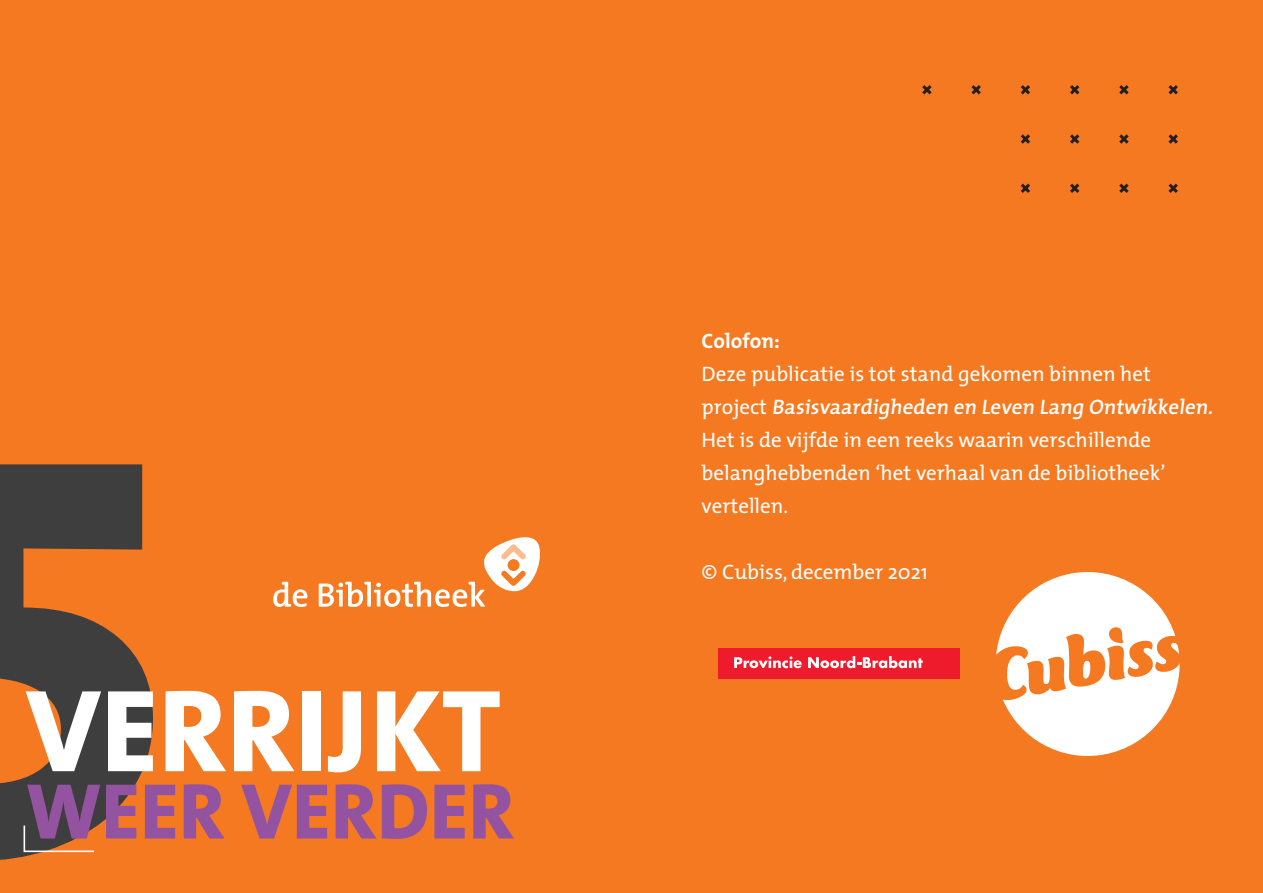
<style>
.page{position:relative;width:1263px;height:893px;background:#f47921}
.page>*{position:absolute;margin:0;border:0;box-sizing:border-box;transform-origin:0 0}
.t1{font:800 118.2px "The Mix Plain";color:#fff}
.t2{font:800 79.65px "The Mix Plain";color:#9453a1}
.t3{font:21px/33px "The Mix";color:#fff}
.t4{font:700 21px "The Mix";color:#fff}
.s1{font-weight:600}
</style>
<div class="page">
<svg style="left:922px;top:85px;width:256px;height:108px"></svg>
<svg style="left:996px;top:572px;width:184px;height:184px"></svg>
<div style="left:719px;top:649px;width:241px;height:30px;background:#ee1b2c"></div>
<svg style="left:734px;top:656px;width:68px;height:12px"></svg>
<svg style="left:808px;top:656px;width:115px;height:12px"></svg>
<svg style="left:273px;top:582px;width:34px;height:25px"></svg>
<svg style="left:319px;top:537px;width:221px;height:70px"></svg>
<svg style="left:0;top:464px;width:153px;height:396px;fill:#3e3e3f"></svg>
<svg style="left:23px;top:824px;width:73px;height:29px"></svg>
<p class="t1" style="left:26px;top:632px;width:477px">VERRIJKT</p>
<p class="t2" style="left:26px;top:744px;width:490px">WEER VERDER</p>
<p class="t4" style="left:702px;top:323px;width:80px">Colofon:</p>
<p class="t3" style="left:702px;top:357px;width:517px">Deze publicatie is tot stand gekomen binnen het<br>p r oj e c t <span class="s1">Basisvaardigheden en Leven Lang Ontwikkelen.<br></span>Het is de vijfde in een reeks waarin verschillende belanghebbenden ‘het verhaal van de bibliotheek’ vertellen.</p>
<p class="t3" style="left:702px;top:555px;width:228px">© Cubiss, december 2021</p>
</div>
